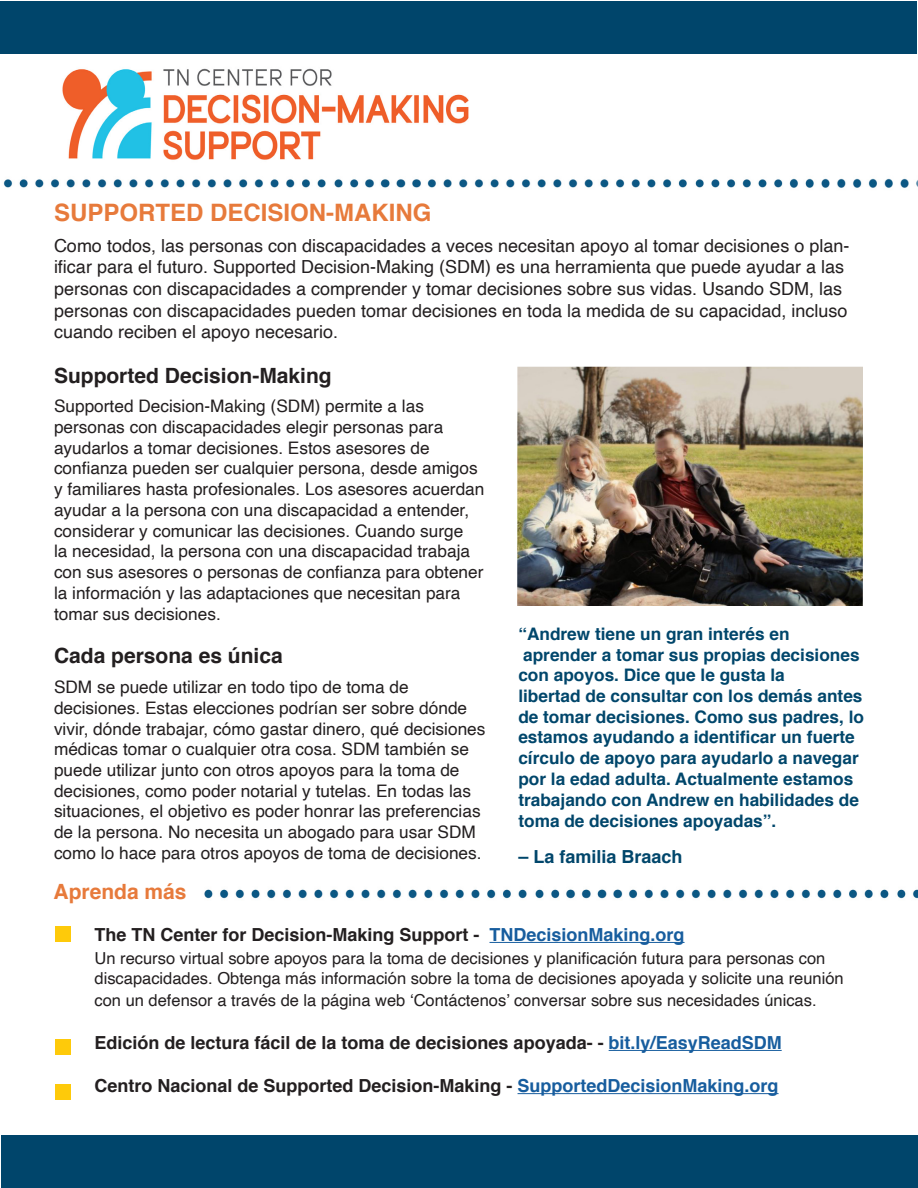
<style>
.page{position:relative;width:918px;height:1188px;background:#fff}
.page>*{position:absolute;margin:0;border:0;box-sizing:border-box;transform-origin:0 0}
.t1{font:700 24px "Helvetica";color:#e77a3b}
.t2{font:700 21px "Helvetica";color:#231f20}
.t3{font:700 21px "Helvetica";color:#e77a3b}
.t4{font:18px/21.6px "Helvetica";color:#231f20}
.t5{font:700 18px "Helvetica";color:#231f20}
.t6{font:700 18px "Helvetica";color:#00466b}
.t7{font:17.25px/20.7px "Helvetica";color:#231f20}
.t8{font:700 17.25px/20.9px "Helvetica";color:#00466b}
.t9{font:16.5px/21.6px "Helvetica";color:#231f20}
.s1{color:#175d9e}
</style>
<div class="page">
<div style="left:1px;top:1px;width:916px;height:52px;background:#00456b"></div>
<div style="left:2px;top:1136px;width:916px;height:52px;background:#00456b"></div>
<img style="left:62px;top:68px;width:407px;height:92px">
<img style="left:3px;top:179px;width:780px;height:9px">
<img style="left:789px;top:178px;width:129px;height:10px">
<img style="left:517px;top:367px;width:346px;height:239px">
<img style="left:204px;top:889px;width:714px;height:10px">
<hr style="left:490px;top:942px;width:195px;height:1px;background:#175d9e">
<hr style="left:609px;top:1050px;width:173px;height:1px;background:#175d9e">
<hr style="left:518px;top:1093px;width:261px;height:1px;background:#175d9e">
<div style="left:55px;top:926px;width:16px;height:16px;background:#feca0a"></div>
<div style="left:56px;top:1039px;width:15px;height:16px;background:#feca0a"></div>
<div style="left:56px;top:1084px;width:15px;height:15px;background:#feca0a"></div>
<p class="t1" style="left:54px;top:193px;width:379px">SUPPORTED DECISION-MAKING</p>
<p class="t4" style="left:54px;top:235px;width:797px">Como todos, las personas con discapacidades a veces necesitan apoyo al tomar decisiones o plan&shy;ificar para el futuro. Supported Decision-Making (SDM) es una herramienta que puede ayudar a las personas con discapacidades a comprender y tomar decisiones sobre sus vidas. Usando SDM, las personas con discapacidades pueden tomar decisiones en toda la medida de su capacidad, incluso cuando reciben el apoyo necesario.</p>
<p class="t2" style="left:54px;top:358px;width:279px">Supported Decision-Making</p>
<p class="t7" style="left:54px;top:396px;width:372px">Supported Decision-Making (SDM) permite a las</p>
<p class="t7" style="left:54px;top:417px;width:391px">personas con discapacidades elegir personas para ayudarlos a tomar decisiones. Estos asesores de</p>
<p class="t7" style="left:54px;top:458px;width:432px">confianza pueden ser cualquier persona, desde amigos y familiares hasta profesionales. Los asesores acuerdan ayudar a la persona con una discapacidad a entender, considerar y comunicar las decisiones. Cuando surge<br>la necesidad, la persona con una discapacidad trabaja con sus asesores o personas de confianza para obtener la información y las adaptaciones que necesitan para tomar sus decisiones.</p>
<p class="t2" style="left:54px;top:639px;width:230px">Cada persona es única</p>
<p class="t7" style="left:54px;top:677px;width:356px">SDM se puede utilizar en todo tipo de toma de</p>
<p class="t7" style="left:54px;top:698px;width:433px">decisiones. Estas elecciones podrían ser sobre dónde vivir, dónde trabajar, cómo gastar dinero, qué decisiones médicas tomar o cualquier otra cosa. SDM también se puede utilizar junto con otros apoyos para la toma de decisiones, como poder notarial y tutelas. En todas las situaciones, el objetivo es poder honrar las preferencias de la persona. No necesita un abogado para usar SDM como lo hace para otros apoyos de toma de decisiones.</p>
<p class="t8" style="left:518px;top:624px;width:273px">“Andrew tiene un gran interés en</p>
<p class="t8" style="left:518px;top:644px;width:343px">aprender a tomar sus propias decisiones con apoyos. Dice que le gusta la</p>
<p class="t8" style="left:518px;top:686px;width:347px">libertad de consultar con los demás antes de tomar decisiones. Como sus padres, lo estamos ayudando a identificar un fuerte círculo de apoyo para ayudarlo a navegar por la edad adulta. Actualmente estamos trabajando con Andrew en habilidades de toma de decisiones apoyadas”.</p>
<p class="t6" style="left:518px;top:842px;width:166px">– La familia Braach</p>
<p class="t3" style="left:54px;top:875px;width:135px">Aprenda más</p>
<p class="t5" style="left:94px;top:920px;width:592px">The TN Center for Decision-Making Support - <span class="s1">TNDecisionMaking.org</span></p>
<p class="t9" style="left:94px;top:948px;width:732px">Un recurso virtual sobre apoyos para la toma de decisiones y planificación futura para personas con</p>
<p class="t9" style="left:94px;top:968px;width:751px">discapacidades. Obtenga más información sobre la toma de decisiones apoyada y solicite una reunión con un defensor a través de la página web ‘Contáctenos’ conversar sobre sus necesidades únicas.</p>
<p class="t5" style="left:94px;top:1028px;width:689px">Edición de lectura fácil de la toma de decisiones apoyada- - <span class="s1">bit.ly/EasyReadSDM</span></p>
<p class="t5" style="left:94px;top:1071px;width:686px">Centro Nacional de Supported Decision-Making - <span class="s1">SupportedDecisionMaking.org</span></p>
</div>
